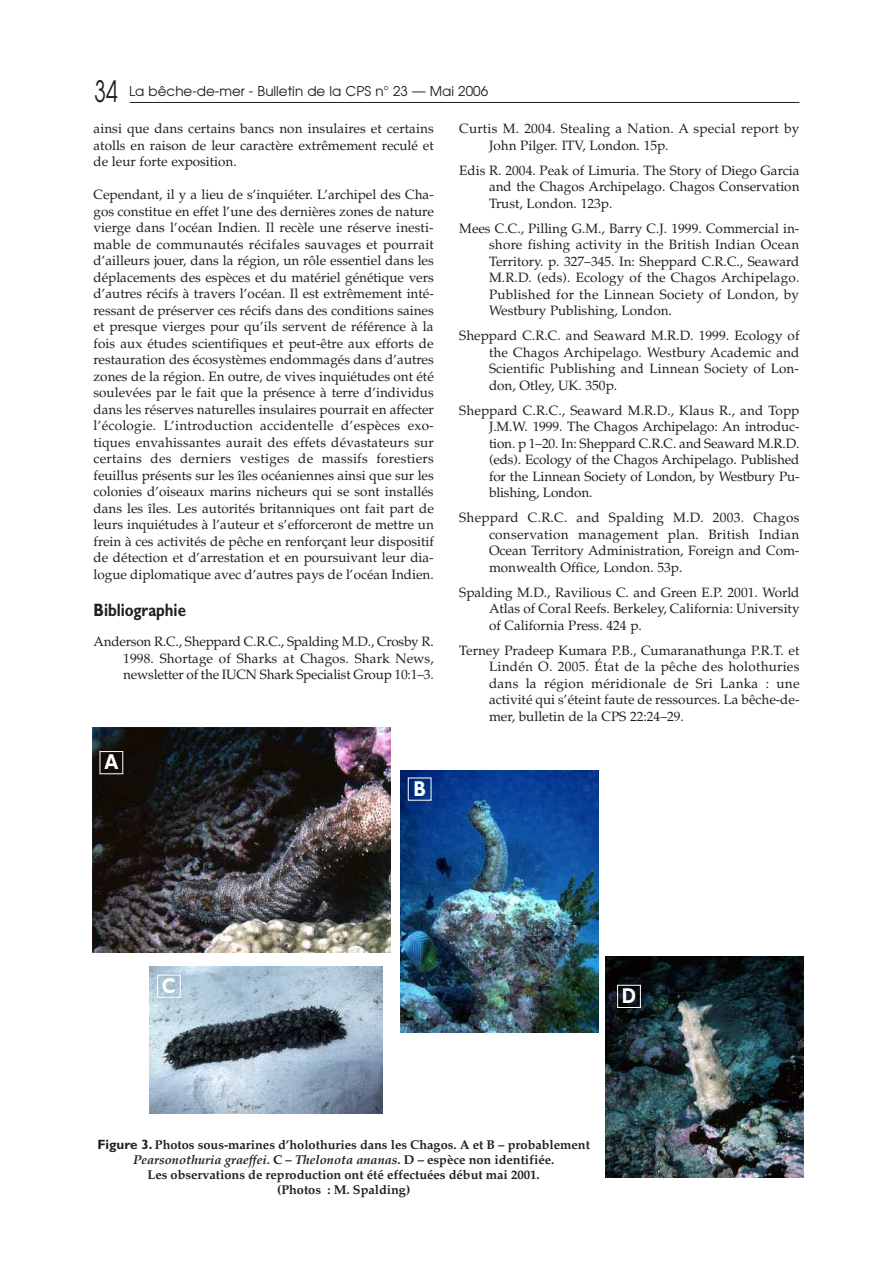
<style>
.page{position:relative;width:893px;height:1263px;background:#fff}
.page>*{position:absolute;margin:0;border:0;box-sizing:border-box;transform-origin:0 0}
.t1{font:700 21.6px "Gill Sans";color:#fff;scale:.83 1}
.t2{font:700 18px "Gill Sans";color:#231f20;scale:.83 1}
.t3{font:13.5px/16.5px "Palatino";color:#231f20;text-align:justify}
.t4{font:13.5px "Avant Garde";color:#231f20}
.t5{font:700 12.75px/15px "Palatino";color:#231f20;text-align:center}
.s1{font-size:29.4px}
.s2{font-style:italic}
.s3{font-family:"Gill Sans";font-size:13.5px}
</style>
<div class="page">
<hr style="left:130px;top:102px;width:669px;height:1px;background:#231f20">
<img style="left:149px;top:967px;width:234px;height:147px">
<img style="left:92px;top:727px;width:298px;height:225px">
<img style="left:401px;top:771px;width:198px;height:261px">
<img style="left:606px;top:957px;width:197px;height:221px">
<div style="left:157px;top:975px;width:23px;height:22px;border:1px solid #fff"></div>
<div style="left:617px;top:985px;width:24px;height:23px;border:1px solid #fff"></div>
<p class="t4" style="left:95px;top:83px;width:395px"><span class="s1">34</span> La bêche-de-mer - Bulletin de la CPS n° 23 — Mai 2006</p>
<p class="t3" style="left:94px;top:120px;width:342px">ainsi que dans certains bancs non insulaires et certains atolls en raison de leur caractère extrêmement reculé et de leur forte exposition.</p>
<p class="t3" style="left:94px;top:186px;width:342px">Cependant, il y a lieu de s’inquiéter. L’archipel des Cha&shy;gos constitue en effet l’une des dernières zones de nature vierge dans l’océan Indien. Il recèle une réserve inesti&shy;mable de communautés récifales sauvages et pourrait d’ailleurs jouer, dans la région, un rôle essentiel dans les déplacements des espèces et du matériel génétique vers d’autres récifs à travers l’océan. Il est extrêmement inté&shy;ressant de préserver ces récifs dans des conditions saines et presque vierges pour qu’ils servent de référence à la fois aux études scientifiques et peut-être aux efforts de restauration des écosystèmes endommagés dans d’autres zones de la région. En outre, de vives inquiétudes ont été soulevées par le fait que la présence à terre d’individus dans les réserves naturelles insulaires pourrait en affecter l’écologie. L’introduction accidentelle d’espèces exo&shy;tiques envahissantes aurait des effets dévastateurs sur certains des derniers vestiges de massifs forestiers feuillus présents sur les îles océaniennes ainsi que sur les colonies d’oiseaux marins nicheurs qui se sont installés dans les îles. Les autorités britanniques ont fait part de leurs inquiétudes à l’auteur et s’efforceront de mettre un frein à ces activités de pêche en renforçant leur dispositif de détection et d’arrestation et en poursuivant leur dia&shy;logue diplomatique avec d’autres pays de l’océan Indien.</p>
<h2 class="t2" style="left:94px;top:603px;width:113px">Bibliographie</h2>
<p class="t3" style="left:123px;top:633px;width:312px;text-indent:-30px">Anderson R.C., Sheppard C.R.C., Spalding M.D., Crosby R.<br>1998. Shortage of Sharks at Chagos. Shark News, newsletter of the IUCN Shark Specialist Group 10:1–3.</p>
<p class="t3" style="left:489px;top:120px;width:312px;text-indent:-30px">Curtis M. 2004. Stealing a Nation. A special report by<br>John Pilger. ITV, London. 15p.</p>
<p class="t3" style="left:489px;top:162px;width:312px;text-indent:-30px">Edis R. 2004. Peak of Limuria<span class="s2">.</span> The Story of Diego Garcia and the Chagos Archipelago. Chagos Conservation Trust, London. 123p.</p>
<p class="t3" style="left:489px;top:220px;width:312px;text-indent:-30px">Mees C.C., Pilling G.M., Barry C.J. 1999. Commercial in&shy;shore fishing activity in the British Indian Ocean Territory. p. 327–345. In: Sheppard C.R.C., Seaward M.R.D. (eds). Ecology of the Chagos Archipelago<span class="s2">.<br></span>Published for the Linnean Society of London, by Westbury Publishing, London.</p>
<p class="t3" style="left:489px;top:327px;width:312px;text-indent:-30px">Sheppard C.R.C. and Seaward M.R.D. 1999. Ecology of the Chagos Archipelago. Westbury Academic and Scientific Publishing and Linnean Society of Lon&shy;don, Otley, UK. 350p.</p>
<p class="t3" style="left:489px;top:402px;width:312px;text-indent:-30px">Sheppard C.R.C., Seaward M.R.D., Klaus R., and Topp J.M.W. 1999. The Chagos Archipelago: An introduc&shy;tion. p 1–20. In: Sheppard C.R.C. and Seaward M.R.D. (eds). Ecology of the Chagos Archipelago. Published for the Linnean Society of London, by Westbury Pu&shy;blishing, London.</p>
<p class="t3" style="left:489px;top:509px;width:312px;text-indent:-30px">Sheppard C.R.C. and Spalding M.D. 2003. Chagos conservation management plan. British Indian Ocean Territory Administration, Foreign and Com&shy;monwealth Office, London. 53p.</p>
<p class="t3" style="left:489px;top:584px;width:312px;text-indent:-30px">Spalding M.D., Ravilious C. and Green E.P. 2001. World Atlas of Coral Reefs. Berkeley, California: University of California Press. 424 p.</p>
<p class="t3" style="left:489px;top:642px;width:312px;text-indent:-30px">Terney Pradeep Kumara P.B., Cumaranathunga P.R.T. et Lindén O. 2005. État de la pêche des holothuries dans la région méridionale de Sri Lanka : une activité qui s’éteint faute de ressources. La bêche-de&shy;mer, bulletin de la CPS 22:24–29.</p>
<h1 class="t1" style="left:104px;top:754px;width:18px">A</h1>
<h1 class="t1" style="left:413px;top:780px;width:17px">B</h1>
<h1 class="t1" style="left:162px;top:977px;width:18px">C</h1>
<h1 class="t1" style="left:622px;top:987px;width:19px">D</h1>
<p class="t5" style="left:97px;top:1137px;width:494px"><span class="s3">Figure 3.</span> Photos sous-marines d’holothuries dans les Chagos. A et B – probablement <span class="s2">Pearsonothuria graeffei.</span> C – <span class="s2">Thelonota ananas</span>. D – espèce non identifiée.<br>Les observations de reproduction ont été effectuées début mai 2001.<br>(Photos : M. Spalding)</p>
</div>
